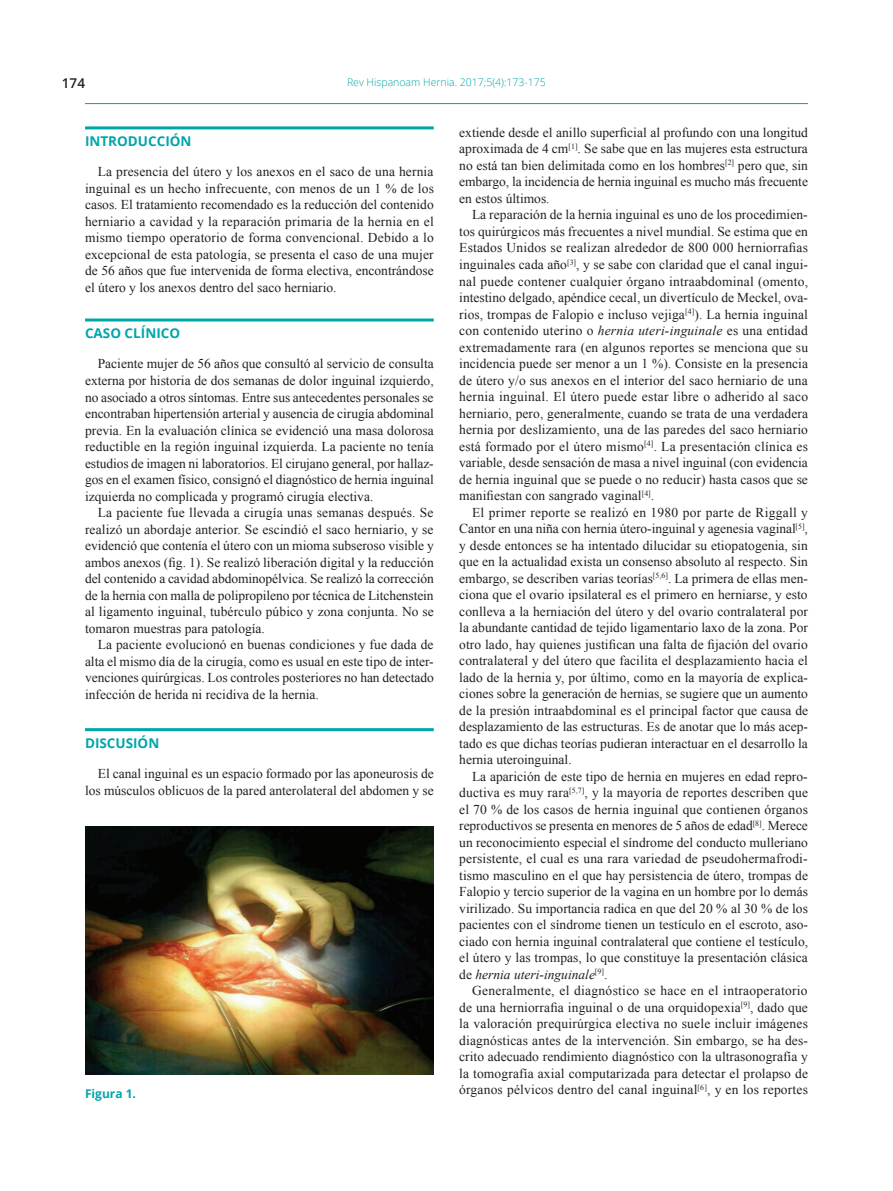
<style>
.page{position:relative;width:893px;height:1191px;background:#fff}
.page>*{position:absolute;margin:0;border:0;box-sizing:border-box;transform-origin:0 0}
.t1{font:13.5px/16.5px "Times New Roman";color:#231f20;text-align:justify}
.t2{font:700 13.5px "Open Sans";color:#00a5aa}
.t3{font:600 13.5px "Open Sans";color:#231f20}
.t4{font:700 12px "Open Sans";color:#00a5aa}
.t5{font:300 10.5px "Open Sans";color:#00a5aa}
.s1{font-style:italic}
</style>
<div class="page">
<hr style="left:85px;top:103px;width:723px;height:1px;background:#00a5aa">
<hr style="left:85px;top:126px;width:349px;height:3px;background:#00a5aa">
<hr style="left:85px;top:318px;width:349px;height:3px;background:#00a5aa">
<hr style="left:85px;top:728px;width:349px;height:3px;background:#00a5aa">
<img style="left:85px;top:826px;width:349px;height:249px">
<p class="t3" style="left:62px;top:74px;width:25px">174</p>
<p class="t5" style="left:347px;top:75px;width:200px">Rev Hispanoam Hernia. 2017;5(4):173-175</p>
<p class="t2" style="left:85px;top:132px;width:108px">INTRODUCCIÓN</p>
<p class="t1" style="left:85px;top:163px;width:350px;text-indent:13px">La presencia del útero y los anexos en el saco de una hernia inguinal es un hecho infrecuente, con menos de un 1 % de los casos. El tratamiento recomendado es la reducción del contenido herniario a cavidad y la reparación primaria de la hernia en el mismo tiempo operatorio de forma convencional. Debido a lo excepcional de esta patología, se presenta el caso de una mujer de 56 años que fue intervenida de forma electiva, encontrándose el útero y los anexos dentro del saco herniario.</p>
<p class="t2" style="left:85px;top:324px;width:97px">CASO CLÍNICO</p>
<p class="t1" style="left:85px;top:355px;width:350px;text-indent:13px">Paciente mujer de 56 años que consultó al servicio de consulta externa por historia de dos semanas de dolor inguinal izquierdo, no asociado a otros síntomas. Entre sus antecedentes personales se encontraban hipertensión arterial y ausencia de cirugía abdominal previa. En la evaluación clínica se evidenció una masa dolorosa reductible en la región inguinal izquierda. La paciente no tenía estudios de imagen ni laboratorios. El cirujano general, por hallaz&shy;gos en el examen físico, consignó el diagnóstico de hernia inguinal izquierda no complicada y programó cirugía electiva.</p>
<p class="t1" style="left:85px;top:504px;width:350px;text-indent:13px">La paciente fue llevada a cirugía unas semanas después. Se realizó un abordaje anterior. Se escindió el saco herniario, y se evidenció que contenía el útero con un mioma subseroso visible y ambos anexos (fig. 1). Se realizó liberación digital y la reducción del contenido a cavidad abdominopélvica. Se realizó la corrección de la hernia con malla de polipropileno por técnica de Litchenstein al ligamento inguinal, tubérculo púbico y zona conjunta. No se tomaron muestras para patología.</p>
<p class="t1" style="left:85px;top:636px;width:350px;text-indent:13px">La paciente evolucionó en buenas condiciones y fue dada de alta el mismo día de la cirugía, como es usual en este tipo de inter&shy;venciones quirúrgicas. Los controles posteriores no han detectado infección de herida ni recidiva de la hernia.</p>
<p class="t2" style="left:85px;top:733px;width:76px">DISCUSIÓN</p>
<p class="t1" style="left:85px;top:765px;width:350px;text-align:right">El canal inguinal es un espacio formado por las aponeurosis de los músculos oblicuos de la pared anterolateral del abdomen y se</p>
<p class="t4" style="left:85px;top:1084px;width:52px">Figura 1.</p>
<p class="t1" style="left:459px;top:124px;width:350px">extiende desde el anillo superficial al profundo con una longitud aproximada de 4 cm<sup>[1]</sup>. Se sabe que en las mujeres esta estructura no está tan bien delimitada como en los hombres<sup>[2]</sup> pero que, sin embargo, la incidencia de hernia inguinal es mucho más frecuente en estos últimos.</p>
<p class="t1" style="left:459px;top:206px;width:350px;text-indent:13px">La reparación de la hernia inguinal es uno de los procedimien&shy;tos quirúrgicos más frecuentes a nivel mundial. Se estima que en Estados Unidos se realizan alrededor de 800 000 herniorrafias inguinales cada año<sup>[3]</sup>, y se sabe con claridad que el canal ingui&shy;nal puede contener cualquier órgano intraabdominal (omento, intestino delgado, apéndice cecal, un divertículo de Meckel, ova&shy;rios, trompas de Falopio e incluso vejiga<sup>[4]</sup>). La hernia inguinal con contenido uterino o <span class="s1">hernia uteri-inguinale</span> es una entidad extremadamente rara (en algunos reportes se menciona que su incidencia puede ser menor a un 1 %). Consiste en la presencia de útero y/o sus anexos en el interior del saco herniario de una hernia inguinal. El útero puede estar libre o adherido al saco herniario, pero, generalmente, cuando se trata de una verdadera hernia por deslizamiento, una de las paredes del saco herniario está formado por el útero mismo<sup>[4]</sup>. La presentación clínica es variable, desde sensación de masa a nivel inguinal (con evidencia de hernia inguinal que se puede o no reducir) hasta casos que se manifiestan con sangrado vaginal<sup>[4]</sup>.</p>
<p class="t1" style="left:459px;top:503px;width:350px;text-indent:13px">El primer reporte se realizó en 1980 por parte de Riggall y Cantor en una niña con hernia útero-inguinal y agenesia vaginal<sup>[5]</sup>, y desde entonces se ha intentado dilucidar su etiopatogenia, sin que en la actualidad exista un consenso absoluto al respecto. Sin embargo, se describen varias teorías<sup>[5,6]</sup>. La primera de ellas men&shy;ciona que el ovario ipsilateral es el primero en herniarse, y esto conlleva a la herniación del útero y del ovario contralateral por la abundante cantidad de tejido ligamentario laxo de la zona. Por otro lado, hay quienes justifican una falta de fijación del ovario contralateral y del útero que facilita el desplazamiento hacia el lado de la hernia y, por último, como en la mayoría de explica&shy;ciones sobre la generación de hernias, se sugiere que un aumento de la presión intraabdominal es el principal factor que causa de desplazamiento de las estructuras. Es de anotar que lo más acep&shy;tado es que dichas teorías pudieran interactuar en el desarrollo la hernia uteroinguinal.</p>
<p class="t1" style="left:459px;top:767px;width:350px;text-indent:13px">La aparición de este tipo de hernia en mujeres en edad repro&shy;ductiva es muy rara<sup>[5,7]</sup>, y la mayoría de reportes describen que el 70 % de los casos de hernia inguinal que contienen órganos reproductivos se presenta en menores de 5 años de edad<sup>[8]</sup>. Merece un reconocimiento especial el síndrome del conducto mulleriano persistente, el cual es una rara variedad de pseudohermafrodi&shy;tismo masculino en el que hay persistencia de útero, trompas de Falopio y tercio superior de la vagina en un hombre por lo demás virilizado. Su importancia radica en que del 20 % al 30 % de los pacientes con el síndrome tienen un testículo en el escroto, aso&shy;ciado con hernia inguinal contralateral que contiene el testículo, el útero y las trompas, lo que constituye la presentación clásica de <span class="s1">hernia uteri-inguinale</span><sup>[9]</sup>.</p>
<p class="t1" style="left:459px;top:982px;width:350px;text-indent:13px">Generalmente, el diagnóstico se hace en el intraoperatorio de una herniorrafia inguinal o de una orquidopexia<sup>[9]</sup>, dado que la valoración prequirúrgica electiva no suele incluir imágenes diagnósticas antes de la intervención. Sin embargo, se ha des&shy;crito adecuado rendimiento diagnóstico con la ultrasonografía y la tomografía axial computarizada para detectar el prolapso de órganos pélvicos dentro del canal inguinal<sup>[6]</sup>, y en los reportes</p>
</div>
